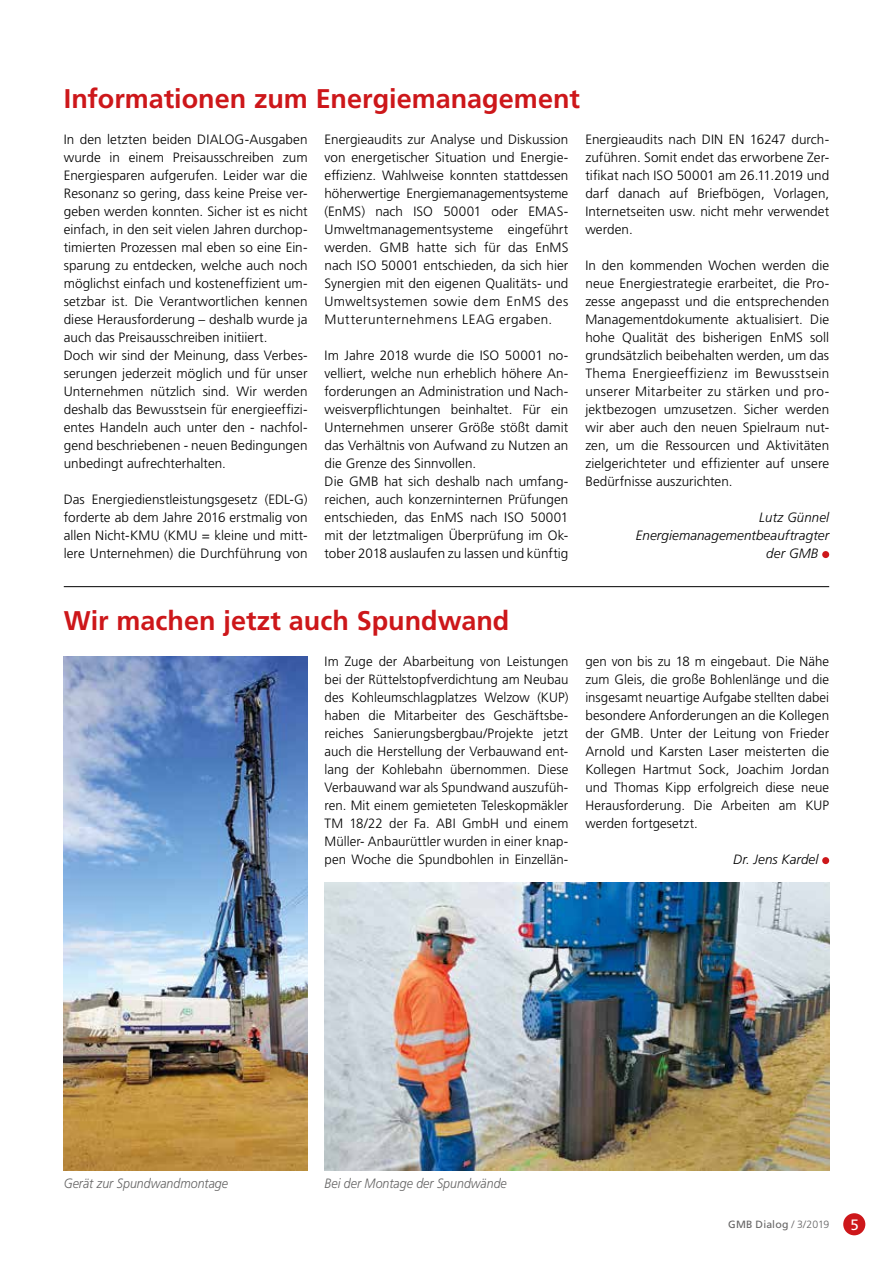
<style>
.page{position:relative;width:893px;height:1263px;background:#fff}
.page>*{position:absolute;margin:0;border:0;box-sizing:border-box;transform-origin:0 0}
.t1{font:700 27px "Frutiger LT Std";color:#cd171a}
.t2{font:15px "Frutiger LT Std";color:#fff}
.t3{font:300 13.5px/18px "Frutiger LT Std";letter-spacing:.005em;color:#000;text-align:justify}
.t4{font:italic 300 13.5px "Frutiger LT Std";letter-spacing:.005em;color:#000}
.t5{font:italic 300 13.5px "Frutiger LT Std";color:#646363;scale:.92 1}
.t6{font:10.5px "Frutiger LT Std";letter-spacing:.015em;color:#646363}
.s1{font-weight:300}
</style>
<div class="page">
<div style="left:843px;top:1213px;width:22px;height:22px;background:#cd171a;border-radius:50%"></div>
<div style="left:822px;top:551px;width:7px;height:7px;background:#cd171a;border-radius:50%"></div>
<hr style="left:64px;top:586px;width:765px;height:1px;background:#000">
<img style="left:325px;top:882px;width:504px;height:288px">
<div style="left:822px;top:857px;width:7px;height:7px;background:#cd171a;border-radius:50%"></div>
<img style="left:64px;top:657px;width:244px;height:513px">
<h1 class="t1" style="left:64px;top:83px;width:518px">Informationen zum Energiemanagement</h1>
<p class="t3" style="left:64px;top:131px;width:245px;text-align:left">In den letzten beiden DIALOG-Ausgaben wurde in einem Preisausschreiben zum Energiesparen aufgerufen. Leider war die Resonanz so gering, dass keine Preise ver&shy;geben werden konnten. Sicher ist es nicht einfach, in den seit vielen Jahren durchop&shy;timierten Prozessen mal eben so eine Ein&shy;sparung zu entdecken, welche auch noch möglichst einfach und kosteneffizient um&shy;setzbar ist. Die Verantwortlichen kennen diese Herausforderung – deshalb wurde ja auch das Preisausschreiben initiiert.<br>Doch wir sind der Meinung, dass Verbes&shy;serungen jederzeit möglich und für unser Unternehmen nützlich sind. Wir werden deshalb das Bewusstsein für energieeffizi&shy;entes Handeln auch unter den - nachfol&shy;gend beschriebenen - neuen Bedingungen unbedingt aufrechterhalten.</p>
<p class="t3" style="left:64px;top:490px;width:245px">Das Energiedienstleistungsgesetz (EDL-G) forderte ab dem Jahre 2016 erstmalig von allen Nicht-KMU (KMU = kleine und mitt&shy;lere Unternehmen) die Durchführung von</p>
<p class="t3" style="left:585px;top:130px;width:245px">Energieaudits nach DIN EN 16247 durch&shy;zuführen. Somit endet das erworbene Zer&shy;tifikat nach ISO 50001 am 26.11.2019 und darf danach auf Briefbögen, Vorlagen, Internetseiten usw. nicht mehr verwendet werden.</p>
<p class="t3" style="left:585px;top:256px;width:245px">In den kommenden Wochen werden die neue Energiestrategie erarbeitet, die Pro&shy;zesse angepasst und die entsprechenden Managementdokumente aktualisiert. Die hohe Qualität des bisherigen EnMS soll grundsätzlich beibehalten werden, um das Thema Energieeffizienz im Bewusstsein unserer Mitarbeiter zu stärken und pro&shy;jektbezogen umzusetzen. Sicher werden wir aber auch den neuen Spielraum nut&shy;zen, um die Ressourcen und Aktivitäten zielgerichteter und effizienter auf unsere Bedürfnisse auszurichten.</p>
<p class="t4" style="left:759px;top:510px;width:71px">Lutz Günnel</p>
<p class="t4" style="left:636px;top:528px;width:195px">Energiemanagementbeauftragter</p>
<p class="t4" style="left:766px;top:546px;width:54px">der GMB</p>
<p class="t3" style="left:325px;top:130px;width:245px">Energieaudits zur Analyse und Diskussion von energetischer Situation und Energie&shy;effizienz. Wahlweise konnten stattdessen höherwertige Energiemanagementsysteme (EnMS) nach ISO 50001 oder EMAS-Umweltmanagementsysteme eingeführt werden. GMB hatte sich für das EnMS nach ISO 50001 entschieden, da sich hier Synergien mit den eigenen Qualitäts- und Umweltsystemen sowie dem EnMS des Mutterunternehmens LEAG ergaben.</p>
<p class="t3" style="left:325px;top:346px;width:245px;text-align:left">Im Jahre 2018 wurde die ISO 50001 no&shy;velliert, welche nun erheblich höhere An&shy;forderungen an Administration und Nach&shy;weisverpflichtungen beinhaltet. Für ein Unternehmen unserer Größe stößt damit das Verhältnis von Aufwand zu Nutzen an die Grenze des Sinnvollen.<br>Die GMB hat sich deshalb nach umfang&shy;reichen, auch konzerninternen Prüfungen entschieden, das EnMS nach ISO 50001 mit der letztmaligen Überprüfung im Ok&shy;tober 2018 auslaufen zu lassen und künftig</p>
<h1 class="t1" style="left:64px;top:605px;width:447px">Wir machen jetzt auch Spundwand</h1>
<p class="t3" style="left:325px;top:653px;width:245px">Im Zuge der Abarbeitung von Leistungen bei der Rüttelstopfverdichtung am Neubau des Kohleumschlagplatzes Welzow (KUP) haben die Mitarbeiter des Geschäftsbe&shy;reiches Sanierungsbergbau/Projekte jetzt auch die Herstellung der Verbauwand ent&shy;lang der Kohlebahn übernommen. Diese Verbauwand war als Spundwand auszufüh&shy;ren. Mit einem gemieteten Teleskopmäkler TM 18/22 der Fa. ABI GmbH und einem Müller- Anbaurüttler wurden in einer knap&shy;pen Woche die Spundbohlen in Einzellän-</p>
<p class="t3" style="left:585px;top:653px;width:245px">gen von bis zu 18 m eingebaut. Die Nähe zum Gleis, die große Bohlenlänge und die insgesamt neuartige Aufgabe stellten dabei besondere Anforderungen an die Kollegen der GMB. Unter der Leitung von Frieder Arnold und Karsten Laser meisterten die Kollegen Hartmut Sock, Joachim Jordan und Thomas Kipp erfolgreich diese neue Herausforderung. Die Arbeiten am KUP werden fortgesetzt.</p>
<p class="t4" style="left:733px;top:852px;width:87px">Dr. Jens Kardel</p>
<p class="t5" style="left:64px;top:1176px;width:180px">Gerät zur Spundwandmontage</p>
<p class="t5" style="left:325px;top:1176px;width:200px">Bei der Montage der Spundwände</p>
<p class="t6" style="left:728px;top:1218px;width:103px">GMB Dialog <span class="s1">/ 3/2019</span></p>
<p class="t2" style="left:850px;top:1215px;width:10px">5</p>
</div>
